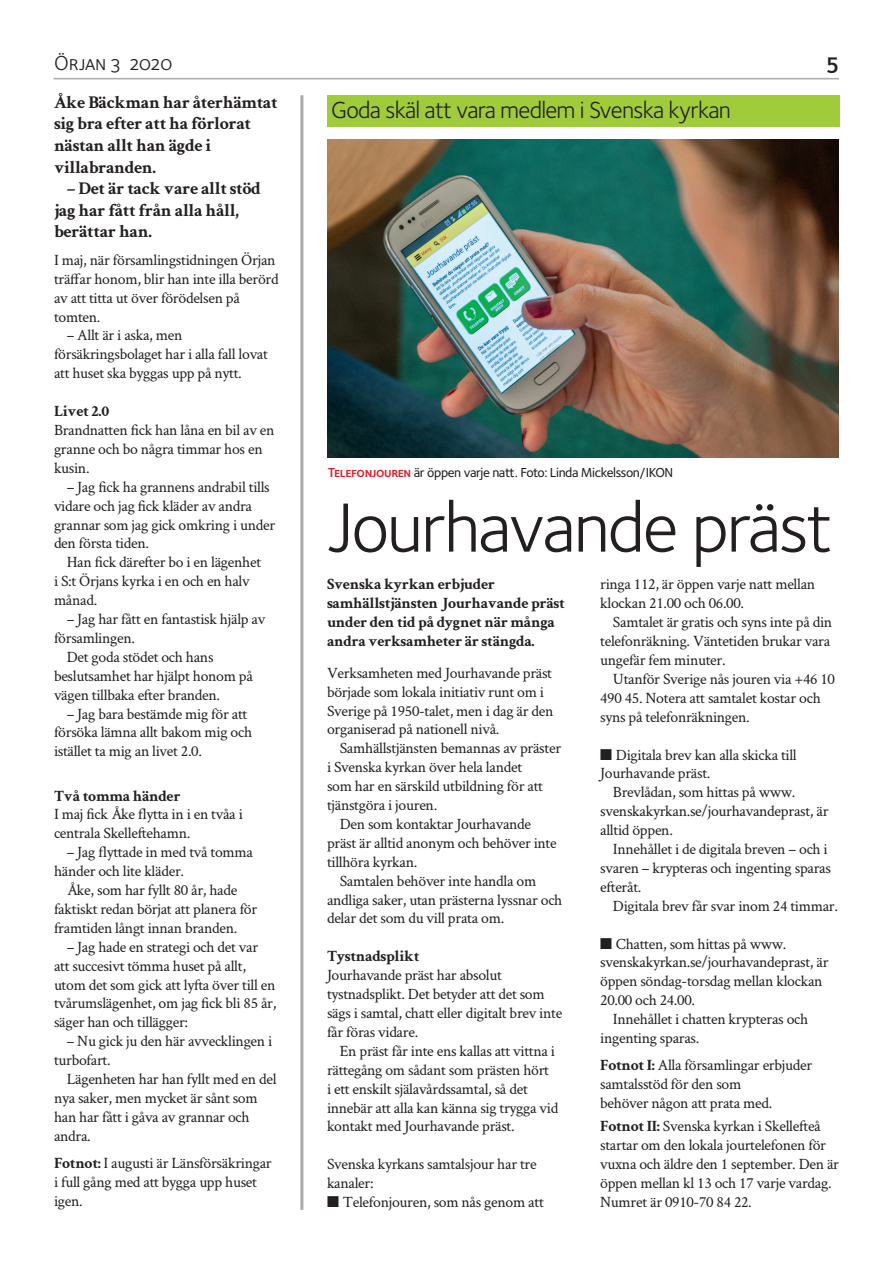
<style>
.page{position:relative;width:893px;height:1263px;background:#fff}
.page>*{position:absolute;margin:0;border:0;box-sizing:border-box;transform-origin:0 0}
.t1{font:72px "Foundry Sterling";letter-spacing:-.03em;color:#231f20}
.t2{font:24px "Foundry Sterling";letter-spacing:-.03em;color:#231f20}
.t3{font:24px "Foundry Sterling Demi Expert";color:#231f20}
.t4{font:21px "Foundry Sterling Book Expert";letter-spacing:-.01em;color:#231f20}
.t5{font:700 18px/21.6px "Crimson Svk";letter-spacing:-.02em;color:#231f20}
.t6{font:15.75px/18.9px "Crimson Svk";letter-spacing:-.02em;color:#231f20}
.t7{font:700 15.75px/18.9px "Crimson Svk";letter-spacing:-.02em;color:#231f20}
.t8{font:500 13.5px "Foundry Sterling";letter-spacing:-.03em;color:#231f20}
.s1{font-weight:700}
.s2{font-family:"Foundry Sterling Demi Expert";font-weight:400;color:#d1232a}
</style>
<div class="page">
<hr style="left:54px;top:78px;width:785px;height:1px;background:#a8a9ad">
<div style="left:327px;top:95px;width:513px;height:32px;background:#a0cc3b"></div>
<img style="left:327px;top:139px;width:511px;height:318px">
<hr style="left:300px;top:95px;width:3px;height:1115px;background:#a8a9ad">
<h3 class="t4" style="left:54px;top:48px;width:120px">Örjan 3 2020</h3>
<h2 class="t3" style="left:826px;top:45px;width:14px">5</h2>
<p class="t5" style="left:54px;top:91px;width:225px">Åke Bäckman har återhämtat sig bra efter att ha förlorat nästan allt han ägde i villabranden.</p>
<p class="t5" style="left:54px;top:177px;width:209px;text-indent:13px">– Det är tack vare allt stöd jag har fått från alla håll, berättar han.</p>
<p class="t6" style="left:54px;top:250px;width:226px">I maj, när församlingstidningen Örjan träffar honom, blir han inte illa berörd av att titta ut över förödelsen på tomten.</p>
<p class="t6" style="left:54px;top:325px;width:215px;text-indent:13px">– Allt är i aska, men försäkringsbolaget har i alla fall lovat att huset ska byggas upp på nytt.</p>
<p class="t7" style="left:54px;top:401px;width:57px">Livet 2.0</p>
<p class="t6" style="left:54px;top:420px;width:222px">Brandnatten fick han låna en bil av en granne och bo några timmar hos en kusin.</p>
<p class="t6" style="left:54px;top:477px;width:223px;text-indent:13px">– Jag fick ha grannens andrabil tills vidare och jag fick kläder av andra grannar som jag gick omkring i under den första tiden.</p>
<p class="t6" style="left:54px;top:552px;width:209px;text-indent:13px">Han fick därefter bo i en lägenhet i S:t Örjans kyrka i en och en halv månad.</p>
<p class="t6" style="left:67px;top:609px;width:200px">– Jag har fått en fantastisk hjälp av</p>
<p class="t6" style="left:54px;top:628px;width:83px">församlingen.</p>
<p class="t6" style="left:67px;top:647px;width:148px">Det goda stödet och hans</p>
<p class="t6" style="left:54px;top:666px;width:200px">beslutsamhet har hjälpt honom på</p>
<p class="t6" style="left:54px;top:684px;width:168px">vägen tillbaka efter branden.</p>
<p class="t6" style="left:54px;top:703px;width:200px;text-indent:13px">– Jag bara bestämde mig för att försöka lämna allt bakom mig och istället ta mig an livet 2.0.</p>
<p class="t7" style="left:54px;top:786px;width:128px">Två tomma händer</p>
<p class="t6" style="left:54px;top:804px;width:190px">I maj fick Åke flytta in i en tvåa i centrala Skelleftehamn.</p>
<p class="t6" style="left:54px;top:842px;width:201px;text-indent:13px">– Jag flyttade in med två tomma händer och lite kläder.</p>
<p class="t6" style="left:54px;top:880px;width:205px;text-indent:13px">Åke, som har fyllt 80 år, hade faktiskt redan börjat att planera för framtiden långt innan branden.</p>
<p class="t6" style="left:54px;top:937px;width:224px;text-indent:13px">– Jag hade en strategi och det var att succesivt tömma huset på allt, utom det som gick att lyfta över till en tvårumslägenhet, om jag fick bli 85 år, säger han och tillägger:</p>
<p class="t6" style="left:54px;top:1031px;width:220px;text-indent:13px">– Nu gick ju den här avvecklingen i turbofart.</p>
<p class="t6" style="left:54px;top:1069px;width:224px;text-indent:13px">Lägenheten har han fyllt med en del nya saker, men mycket är sånt som han har fått i gåva av grannar och andra.</p>
<p class="t6" style="left:54px;top:1153px;width:219px"><span class="s1">Fotnot:</span> I augusti är Länsförsäkringar i full gång med att bygga upp huset igen.</p>
<h2 class="t2" style="left:331px;top:93px;width:401px">Goda skäl att vara medlem i Svenska kyrkan</h2>
<p class="t8" style="left:328px;top:463px;width:347px"><span class="s2">Telefonjouren</span> är öppen varje natt. Foto: Linda Mickelsson/IKON</p>
<h1 class="t1" style="left:328px;top:477px;width:507px">Jourhavande präst</h1>
<p class="t7" style="left:327px;top:574px;width:239px">Svenska kyrkan erbjuder samhällstjänsten Jourhavande präst under den tid på dygnet när många andra verksamheter är stängda.</p>
<p class="t6" style="left:327px;top:663px;width:228px">Verksamheten med Jourhavande präst började som lokala initiativ runt om i Sverige på 1950-talet, men i dag är den organiserad på nationell nivå.</p>
<p class="t6" style="left:340px;top:738px;width:223px">Samhällstjänsten bemannas av präster</p>
<p class="t6" style="left:327px;top:757px;width:197px">i Svenska kyrkan över hela landet</p>
<p class="t6" style="left:327px;top:776px;width:218px">som har en särskild utbildning för att</p>
<p class="t6" style="left:327px;top:795px;width:112px">tjänstgöra i jouren.</p>
<p class="t6" style="left:340px;top:814px;width:193px">Den som kontaktar Jourhavande</p>
<p class="t6" style="left:327px;top:833px;width:231px">präst är alltid anonym och behöver inte</p>
<p class="t6" style="left:327px;top:852px;width:92px">tillhöra kyrkan.</p>
<p class="t6" style="left:340px;top:871px;width:198px">Samtalen behöver inte handla om</p>
<p class="t6" style="left:327px;top:889px;width:237px">andliga saker, utan prästerna lyssnar och</p>
<p class="t6" style="left:327px;top:908px;width:179px">delar det som du vill prata om.</p>
<p class="t7" style="left:327px;top:946px;width:94px">Tystnadsplikt</p>
<p class="t6" style="left:327px;top:965px;width:237px">Jourhavande präst har absolut tystnadsplikt. Det betyder att det som sägs i samtal, chatt eller digitalt brev inte får föras vidare.</p>
<p class="t6" style="left:327px;top:1041px;width:233px;text-indent:13px">En präst får inte ens kallas att vittna i rättegång om sådant som prästen hört<br>i ett enskilt själavårdssamtal, så det innebär att alla kan känna sig trygga vid kontakt med Jourhavande präst.</p>
<p class="t6" style="left:327px;top:1154px;width:211px">Svenska kyrkans samtalsjour har tre kanaler:</p>
<p class="t6" style="left:327px;top:1192px;width:218px">■ Telefonjouren, som nås genom att</p>
<p class="t6" style="left:600px;top:574px;width:217px">ringa 112, är öppen varje natt mellan klockan 21.00 och 06.00.</p>
<p class="t6" style="left:600px;top:612px;width:234px;text-indent:13px">Samtalet är gratis och syns inte på din telefonräkning. Väntetiden brukar vara ungefär fem minuter.</p>
<p class="t6" style="left:600px;top:669px;width:236px;text-indent:13px">Utanför Sverige nås jouren via +46 10<br>490 45. Notera att samtalet kostar och syns på telefonräkningen.</p>
<p class="t6" style="left:600px;top:744px;width:198px">■ Digitala brev kan alla skicka till<br>Jourhavande präst.</p>
<p class="t6" style="left:600px;top:782px;width:230px;text-indent:13px">Brevlådan, som hittas på www. svenskakyrkan.se/jourhavandeprast, är alltid öppen.</p>
<p class="t6" style="left:600px;top:839px;width:232px;text-indent:13px">Innehållet i de digitala breven – och i svaren – krypteras och ingenting sparas efteråt.</p>
<p class="t6" style="left:613px;top:896px;width:227px">Digitala brev får svar inom 24 timmar.</p>
<p class="t6" style="left:600px;top:933px;width:230px">■ Chatten, som hittas på www. svenskakyrkan.se/jourhavandeprast, är öppen söndag-torsdag mellan klockan<br>20.00 och 24.00.</p>
<p class="t6" style="left:600px;top:1009px;width:210px;text-indent:13px">Innehållet i chatten krypteras och ingenting sparas.</p>
<p class="t6" style="left:600px;top:1055px;width:214px"><span class="s1">Fotnot I:</span> Alla församlingar erbjuder samtalsstöd för den som<br>behöver någon att prata med.</p>
<p class="t6" style="left:600px;top:1116px;width:240px"><span class="s1">Fotnot II:</span> Svenska kyrkan i Skellefteå startar om den lokala jourtelefonen för vuxna och äldre den 1 september. Den är öppen mellan kl 13 och 17 varje vardag.<br>Numret är 0910-70 84 22.</p>
</div>
